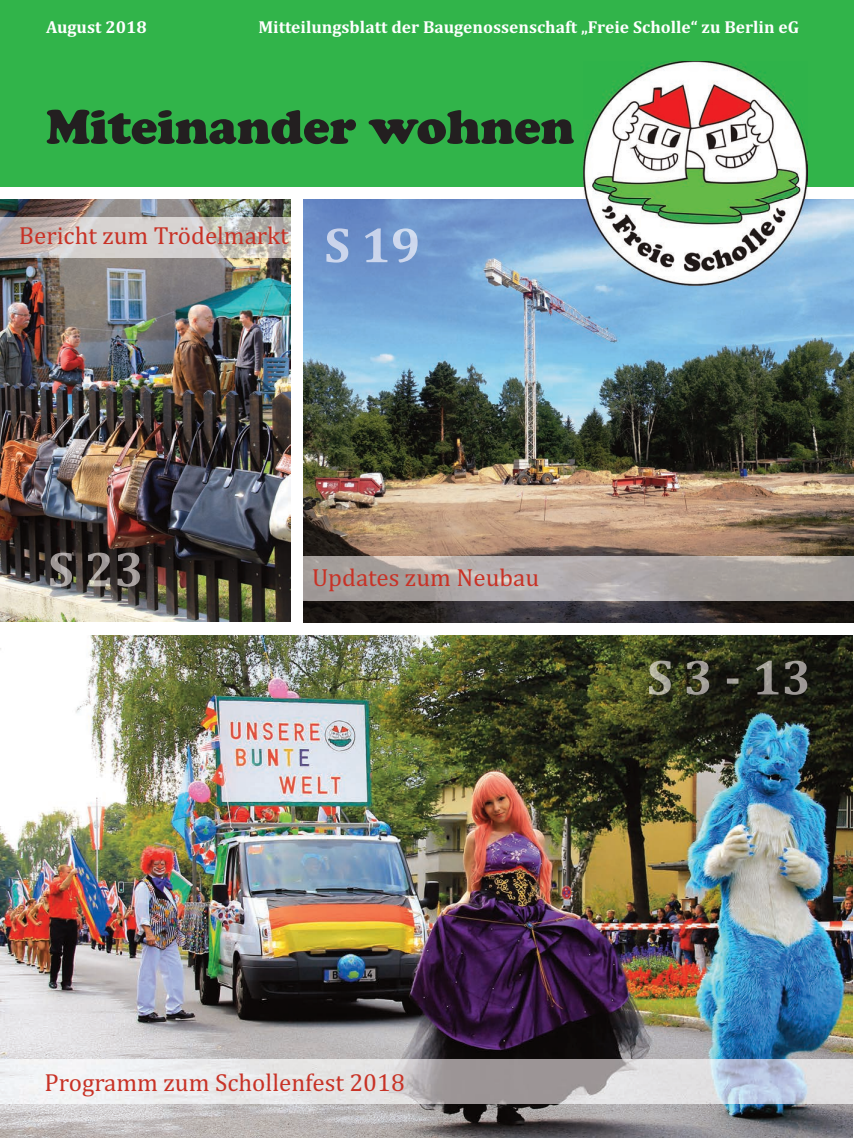
<style>
.page{position:relative;width:854px;height:1138px;background:#fff}
.page>*{position:absolute;margin:0;border:0;box-sizing:border-box;transform-origin:0 0}
.t1{font:900 50px "Cooper";color:#231f20}
.t2{font:25px "Cambria";color:#c83226}
.t3{font:700 17.5px "Cambria";color:#fff}
</style>
<div class="page">
<div style="left:0;top:0;width:854px;height:187px;background:#31b44a"></div>
<img style="left:304px;top:199px;width:550px;height:423px">
<img style="left:1px;top:635px;width:852px;height:502px">
<img style="left:0;top:199px;width:290px;height:422px">
<img style="left:0;top:217px;width:290px;height:40px">
<img style="left:304px;top:557px;width:550px;height:43px">
<hr style="left:0;top:1059px;width:1px;height:44px;background:#ebf7f0">
<img style="left:1px;top:1059px;width:852px;height:44px">
<img style="left:50px;top:552px;width:90px;height:34px">
<img style="left:326px;top:228px;width:92px;height:34px">
<img style="left:649px;top:660px;width:158px;height:34px">
<img style="left:583px;top:61px;width:225px;height:224px">
<p class="t3" style="left:46px;top:17px;width:102px">August 2018</p>
<p class="t3" style="left:258px;top:17px;width:542px">Mitteilungsblatt der Baugenossenschaft „Freie Scholle“ zu Berlin eG</p>
<h1 class="t1" style="left:46px;top:97px;width:530px">Miteinander wohnen</h1>
<h2 class="t2" style="left:19px;top:221px;width:271px">Bericht zum Trödelmarkt</h2>
<h2 class="t2" style="left:312px;top:563px;width:229px">Updates zum Neubau</h2>
<h2 class="t2" style="left:45px;top:1067px;width:362px">Programm zum Schollenfest 2018</h2>
</div>
